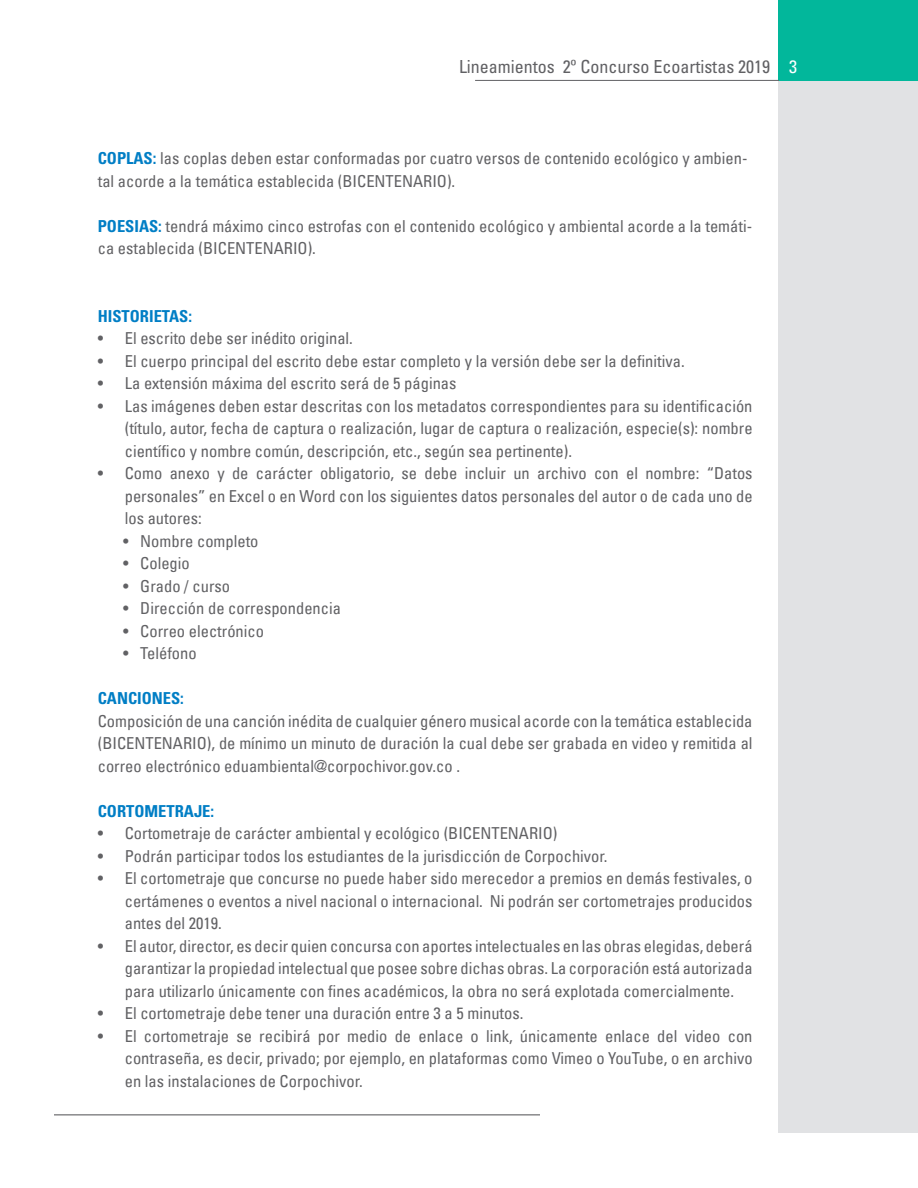
<style>
.page{position:relative;width:918px;height:1188px;background:#fff}
.page>*{position:absolute;margin:0;border:0;box-sizing:border-box;transform-origin:0 0}
.t1{font:condensed 18px "Univers";color:#616164}
.cuerpo{font:condensed 16.5px/22.5px "Univers LT";color:#616164;text-align:justify}
.INDICADOR{font:condensed 16.5px/22.5px "Univers LT";color:#616164}
.INDICADOR-2{font:700 condensed 16.5px "Univers";color:#007ec5}
.s1{color:#fff}
.s2{font-family:"Univers";font-weight:700;color:#007ec5}
</style>
<div class="page">
<div style="left:779px;top:0;width:139px;height:81px;background:#02b79b"></div>
<div style="left:779px;top:81px;width:139px;height:1052px;background:#e1e2e4"></div>
<hr style="left:54px;top:1114px;width:486px;height:1px;background:#616164">
<hr style="left:475px;top:80px;width:304px;height:1px;background:#616164">
<p class="t1" style="left:459px;top:55px;width:340px">Lineamientos 2º Concurso Ecoartistas 2019 <span class="s1">3</span></p>
<p class="INDICADOR" style="left:98px;top:147px;width:651px"><span class="s2">COPLAS:</span> las coplas deben estar conformadas por cuatro versos de contenido ecológico y ambien&shy;tal acorde a la temática establecida (BICENTENARIO).</p>
<p class="INDICADOR" style="left:98px;top:214px;width:656px"><span class="s2">POESIAS:</span> tendrá máximo cinco estrofas con el contenido ecológico y ambiental acorde a la temáti&shy;ca establecida (BICENTENARIO).</p>
<p class="INDICADOR-2" style="left:98px;top:306px;width:96px">HISTORIETAS:</p>
<p class="cuerpo" style="left:98px;top:327px;width:257px">• El escrito debe ser inédito original.</p>
<p class="cuerpo" style="left:98px;top:349px;width:588px">• El cuerpo principal del escrito debe estar completo y la versión debe ser la definitiva.</p>
<p class="cuerpo" style="left:98px;top:372px;width:360px">• La extensión máxima del escrito será de 5 páginas</p>
<p class="cuerpo" style="left:125px;top:394px;width:629px;text-indent:-27px">• Las imágenes deben estar descritas con los metadatos correspondientes para su identificación (título, autor, fecha de captura o realización, lugar de captura o realización, especie(s): nombre científico y nombre común, descripción, etc., según sea pertinente).</p>
<p class="cuerpo" style="left:125px;top:462px;width:629px;text-indent:-27px">• Como anexo y de carácter obligatorio, se debe incluir un archivo con el nombre: “Datos personales” en Excel o en Word con los siguientes datos personales del autor o de cada uno de los autores:</p>
<p class="cuerpo" style="left:123px;top:529px;width:137px">• Nombre completo</p>
<p class="cuerpo" style="left:123px;top:552px;width:68px">• Colegio</p>
<p class="cuerpo" style="left:123px;top:574px;width:108px">• Grado / curso</p>
<p class="cuerpo" style="left:123px;top:597px;width:219px">• Dirección de correspondencia</p>
<p class="cuerpo" style="left:123px;top:619px;width:142px">• Correo electrónico</p>
<p class="cuerpo" style="left:123px;top:642px;width:75px">• Teléfono</p>
<p class="INDICADOR-2" style="left:98px;top:688px;width:88px">CANCIONES:</p>
<p class="cuerpo" style="left:98px;top:709px;width:656px">Composición de una canción inédita de cualquier género musical acorde con la temática establecida (BICENTENARIO), de mínimo un minuto de duración la cual debe ser grabada en video y remitida al correo electrónico eduambiental@corpochivor.gov.co .</p>
<p class="INDICADOR-2" style="left:98px;top:801px;width:118px">CORTOMETRAJE:</p>
<p class="cuerpo" style="left:98px;top:822px;width:461px">• Cortometraje de carácter ambiental y ecológico (BICENTENARIO)</p>
<p class="cuerpo" style="left:98px;top:844px;width:511px">• Podrán participar todos los estudiantes de la jurisdicción de Corpochivor.</p>
<p class="cuerpo" style="left:125px;top:867px;width:629px;text-indent:-27px">• El cortometraje que concurse no puede haber sido merecedor a premios en demás festivales, o certámenes o eventos a nivel nacional o internacional. Ni podrán ser cortometrajes producidos antes del 2019.</p>
<p class="cuerpo" style="left:125px;top:934px;width:629px;text-indent:-27px">• El autor, director, es decir quien concursa con aportes intelectuales en las obras elegidas, deberá garantizar la propiedad intelectual que posee sobre dichas obras. La corporación está autorizada para utilizarlo únicamente con fines académicos, la obra no será explotada comercialmente.</p>
<p class="cuerpo" style="left:98px;top:1002px;width:427px">• El cortometraje debe tener una duración entre 3 a 5 minutos.</p>
<p class="cuerpo" style="left:125px;top:1024px;width:629px;text-indent:-27px">• El cortometraje se recibirá por medio de enlace o link, únicamente enlace del video con contraseña, es decir, privado; por ejemplo, en plataformas como Vimeo o YouTube, o en archivo en las instalaciones de Corpochivor.</p>
</div>
